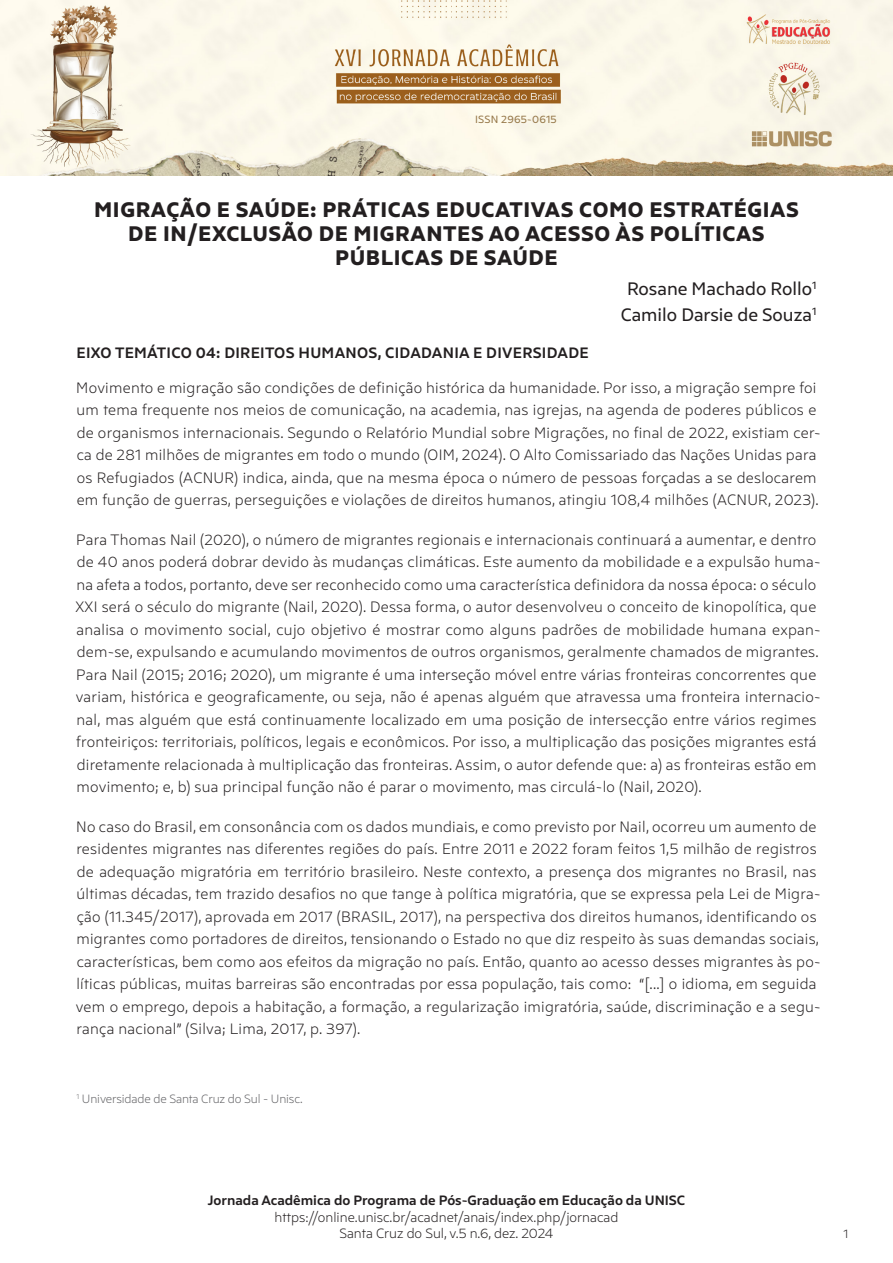
<style>
.page{position:relative;width:893px;height:1263px;background:#fff}
.page>*{position:absolute;margin:0;border:0;box-sizing:border-box;transform-origin:0 0}
.Título{font:600 21px/24px "Arkit";letter-spacing:.03em;color:#231f20;text-align:center}
.Autor{font:18px "Arkit";color:#231f20}
.Texto{font:300 15px/22.5px "Arkit";letter-spacing:.02em;color:#231f20}
.Referencias{font:500 15px "Arkit";letter-spacing:.02em;color:#231f20}
.t1{font:300 13.5px/16.2px "Arkit";color:#231f20;text-align:center}
.t2{font:500 13.5px "Arkit";color:#231f20}
.Nota{font:300 12px "Arkit";letter-spacing:-.01em;color:#656568}
.t3{font:300 12px "Arkit";color:#231f20}
.t4{font:10.5px "Arkit";letter-spacing:.02em;color:#97794b}
</style>
<div class="page">
<img style="left:0;top:0;width:893px;height:176px">
<p class="t4" style="left:475px;top:113px;width:83px">ISSN 2965-0615</p>
<p class="Título" style="left:94px;top:198px;width:706px">MIGRAÇÃO E SAÚDE: PRÁTICAS EDUCATIVAS COMO ESTRATÉGIAS<br>DE IN/EXCLUSÃO DE MIGRANTES AO ACESSO ÀS POLÍTICAS<br>PÚBLICAS DE SAÚDE</p>
<p class="Autor" style="left:627px;top:278px;width:191px">Rosane Machado Rollo<sup>1</sup></p>
<p class="Autor" style="left:621px;top:304px;width:197px">Camilo Darsie de Souza<sup>1</sup></p>
<p class="Referencias" style="left:77px;top:343px;width:514px">EIXO TEMÁTICO 04: DIREITOS HUMANOS, CIDADANIA E DIVERSIDADE</p>
<p class="Texto" style="left:76px;top:377px;width:746px">Movimento e migração são condições de definição histórica da humanidade. Por isso, a migração sempre foi um tema frequente nos meios de comunicação, na academia, nas igrejas, na agenda de poderes públicos e de organismos internacionais. Segundo o Relatório Mundial sobre Migrações, no final de 2022, existiam cer&shy;ca de 281 milhões de migrantes em todo o mundo (OIM, 2024). O Alto Comissariado das Nações Unidas para os Refugiados (ACNUR) indica, ainda, que na mesma época o número de pessoas forçadas a se deslocarem em função de guerras, perseguições e violações de direitos humanos, atingiu 108,4 milhões (ACNUR, 2023).</p>
<p class="Texto" style="left:76px;top:529px;width:747px">Para Thomas Nail (2020), o número de migrantes regionais e internacionais continuará a aumentar, e dentro de 40 anos poderá dobrar devido às mudanças climáticas. Este aumento da mobilidade e a expulsão huma&shy;na afeta a todos, portanto, deve ser reconhecido como uma característica definidora da nossa época: o século XXI será o século do migrante (Nail, 2020). Dessa forma, o autor desenvolveu o conceito de kinopolítica, que analisa o movimento social, cujo objetivo é mostrar como alguns padrões de mobilidade humana expan&shy;dem-se, expulsando e acumulando movimentos de outros organismos, geralmente chamados de migrantes.<br>Para Nail (2015; 2016; 2020), um migrante é uma interseção móvel entre várias fronteiras concorrentes que variam, histórica e geograficamente, ou seja, não é apenas alguém que atravessa uma fronteira internacio&shy;nal, mas alguém que está continuamente localizado em uma posição de intersecção entre vários regimes fronteiriços: territoriais, políticos, legais e econômicos. Por isso, a multiplicação das posições migrantes está diretamente relacionada à multiplicação das fronteiras. Assim, o autor defende que: a) as fronteiras estão em movimento; e, b) sua principal função não é parar o movimento, mas circulá-lo (Nail, 2020).</p>
<p class="Texto" style="left:76px;top:816px;width:746px">No caso do Brasil, em consonância com os dados mundiais, e como previsto por Nail, ocorreu um aumento de residentes migrantes nas diferentes regiões do país. Entre 2011 e 2022 foram feitos 1,5 milhão de registros de adequação migratória em território brasileiro. Neste contexto, a presença dos migrantes no Brasil, nas últimas décadas, tem trazido desafios no que tange à política migratória, que se expressa pela Lei de Migra&shy;ção (11.345/2017), aprovada em 2017 (BRASIL, 2017), na perspectiva dos direitos humanos, identificando os migrantes como portadores de direitos, tensionando o Estado no que diz respeito às suas demandas sociais, características, bem como aos efeitos da migração no país. Então, quanto ao acesso desses migrantes às po&shy;líticas públicas, muitas barreiras são encontradas por essa população, tais como: “[...] o idioma, em seguida vem o emprego, depois a habitação, a formação, a regularização imigratória, saúde, discriminação e a segu&shy;rança nacional” (Silva; Lima, 2017, p. 397).</p>
<p class="Nota" style="left:77px;top:1092px;width:228px"><sup>1</sup> Universidade de Santa Cruz do Sul - Unisc.</p>
<p class="t2" style="left:208px;top:1192px;width:479px">Jornada Acadêmica do Programa de Pós-Graduação em Educação da UNISC</p>
<p class="t1" style="left:275px;top:1209px;width:345px">https://online.unisc.br/acadnet/anais/index.php/jornacad<br>Santa Cruz do Sul, v.5 n.6, dez. 2024</p>
<p class="t3" style="left:843px;top:1227px;width:6px">1</p>
</div>
